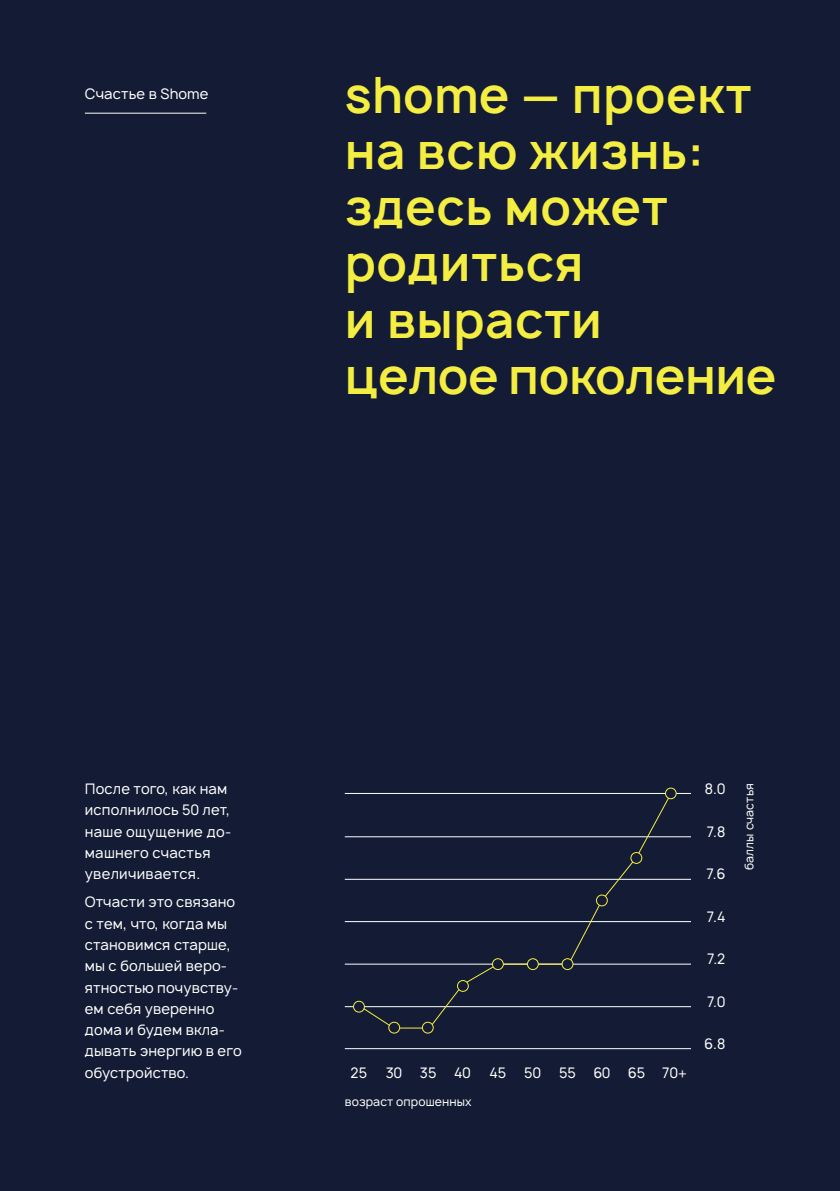
<style>
.page{position:relative;width:840px;height:1191px;background:#fff}
.page>*{position:absolute;margin:0;border:0;box-sizing:border-box;transform-origin:0 0}
.t1{font:600 48px/56px "Manrope";letter-spacing:.01em;color:#f4ed42}
.t2{font:14px/21.2px "Manrope";letter-spacing:.01em;color:#fff}
.t3{font:11.6px "Manrope";letter-spacing:.01em;color:#fff}
</style>
<div class="page">
<div style="left:0;top:0;width:839px;height:1191px;background:#131c34"></div>
<hr style="left:344px;top:793px;width:346px;height:1px;background:#fff">
<hr style="left:344px;top:836px;width:346px;height:1px;background:#fff">
<hr style="left:344px;top:878px;width:346px;height:1px;background:#fff">
<hr style="left:344px;top:921px;width:346px;height:1px;background:#fff">
<hr style="left:344px;top:963px;width:346px;height:1px;background:#fff">
<hr style="left:344px;top:1006px;width:346px;height:1px;background:#fff">
<hr style="left:344px;top:1048px;width:346px;height:1px;background:#fff">
<div style="left:664px;top:787px;width:12px;height:12px;border:1px solid #f4ed42;border-radius:50%"></div>
<svg style="left:357px;top:791px;width:315px;height:238px"></svg>
<div style="left:353px;top:1001px;width:11px;height:11px;background:#131c34;border-radius:50%"></div>
<div style="left:353px;top:1000px;width:11px;height:12px;border:1px solid #f4ed42;border-radius:50%"></div>
<svg style="left:422px;top:1022px;width:11px;height:11px"></svg>
<div style="left:421px;top:1021px;width:12px;height:12px;border:1px solid #f4ed42;border-radius:50%"></div>
<div style="left:388px;top:1022px;width:11px;height:11px;background:#131c34;border-radius:50%"></div>
<div style="left:388px;top:1021px;width:12px;height:12px;border:1px solid #f4ed42;border-radius:50%"></div>
<div style="left:457px;top:980px;width:11px;height:11px;background:#131c34;border-radius:50%"></div>
<div style="left:456px;top:980px;width:12px;height:11px;border:1px solid #f4ed42;border-radius:50%"></div>
<div style="left:492px;top:958px;width:11px;height:11px;background:#131c34;border-radius:50%"></div>
<div style="left:491px;top:958px;width:12px;height:12px;border:1px solid #f4ed42;border-radius:50%"></div>
<div style="left:527px;top:958px;width:11px;height:11px;background:#131c34;border-radius:50%"></div>
<div style="left:526px;top:958px;width:12px;height:12px;border:1px solid #f4ed42;border-radius:50%"></div>
<hr style="left:85px;top:113px;width:121px;height:1px;background:#fff">
<p class="t2" style="left:85px;top:83px;width:125px">Cчастье в Shome</p>
<h1 class="t1" style="left:344px;top:68px;width:433px">shome — проект на всю жизнь: здесь может родиться<br>и вырасти<br>целое поколение</h1>
<p class="t2" style="left:85px;top:778px;width:148px">После того, как нам исполнилось 50 лет, наше ощущение до&shy;машнего счастья увеличивается.</p>
<p class="t2" style="left:85px;top:891px;width:158px">Отчасти это связано с тем, что, когда мы становимся старше, мы с большей веро&shy;ятностью почувству&shy;ем себя уверенно дома и будем вкла&shy;дывать энергию в его обустройство.</p>
<p class="t2" style="left:350px;top:1061px;width:18px">25</p>
<p class="t2" style="left:385px;top:1061px;width:18px">30</p>
<p class="t2" style="left:419px;top:1061px;width:18px">35</p>
<p class="t2" style="left:454px;top:1061px;width:18px">40</p>
<p class="t2" style="left:489px;top:1061px;width:18px">45</p>
<p class="t2" style="left:524px;top:1061px;width:18px">50</p>
<p class="t2" style="left:558px;top:1061px;width:19px">55</p>
<p class="t2" style="left:593px;top:1061px;width:18px">60</p>
<p class="t2" style="left:627px;top:1061px;width:60px">65 70+</p>
<p class="t3" style="left:344px;top:1094px;width:128px">возраст опрошенных</p>
<p class="t2" style="left:704px;top:778px;width:22px">8.0</p>
<p class="t2" style="left:706px;top:820px;width:20px">7.8</p>
<p class="t2" style="left:706px;top:863px;width:21px">7.6</p>
<p class="t2" style="left:706px;top:906px;width:20px">7.4</p>
<p class="t2" style="left:706px;top:948px;width:20px">7.2</p>
<p class="t2" style="left:706px;top:991px;width:20px">7.0</p>
<p class="t2" style="left:704px;top:1033px;width:22px">6.8</p>
<p class="t3" style="left:741px;top:870px;width:88px;rotate:-90deg">баллы счастья</p>
</div>
